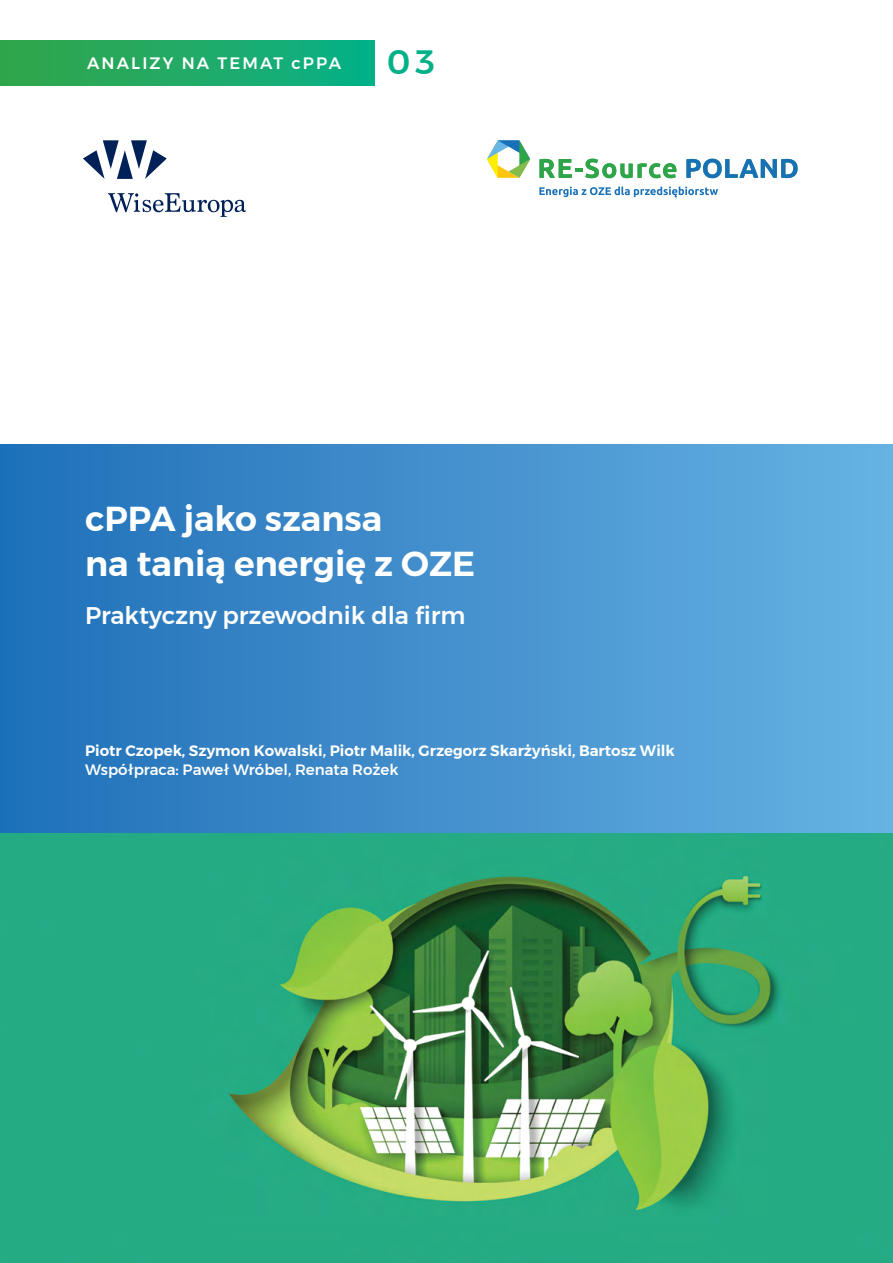
<style>
.page{position:relative;width:893px;height:1263px;background:#fff}
.page>*{position:absolute;margin:0;border:0;box-sizing:border-box;transform-origin:0 0}
.t1{font:600 34.5px/45px "Montserrat";color:#fff}
.t2{font:500 33.6px "Montserrat";color:#00b188}
.t3{font:500 24px "Montserrat";color:#fff}
.t4{font:500 16.5px "Montserrat";letter-spacing:.13em;color:#fff}
.t5{font:600 15px "Montserrat";color:#fff}
.t6{font:500 15px "Montserrat";color:#fff}
</style>
<div class="page">
<div style="left:0;top:444px;width:893px;height:392px;background:linear-gradient(to right,#1f6fb8,#67b2e3)"></div>
<div style="left:0;top:40px;width:374px;height:45px;background:linear-gradient(to right,#34a549,#08b087)"></div>
<svg style="left:539px;top:159px;width:137px;height:19px"></svg>
<svg style="left:686px;top:159px;width:112px;height:19px"></svg>
<svg style="left:487px;top:140px;width:43px;height:38px"></svg>
<svg style="left:539px;top:186px;width:179px;height:11px"></svg>
<svg style="left:83px;top:140px;width:84px;height:39px"></svg>
<svg style="left:108px;top:193px;width:138px;height:24px"></svg>
<img style="left:0;top:833px;width:893px;height:430px">
<p class="t4" style="left:87px;top:50px;width:255px">ANALIZY NA TEMAT cPPA</p>
<p class="t2" style="left:387px;top:36px;width:50px">03</p>
<p class="t1" style="left:85px;top:496px;width:392px">cPPA jako szansa<br>na tanią energię z OZE</p>
<p class="t3" style="left:85px;top:597px;width:382px">Praktyczny przewodnik dla firm</p>
<p class="t5" style="left:85px;top:738px;width:591px">Piotr Czopek, Szymon Kowalski, Piotr Malik, Grzegorz Skarżyński, Bartosz Wilk</p>
<p class="t6" style="left:85px;top:758px;width:315px">Współpraca: Paweł Wróbel, Renata Rożek</p>
</div>
